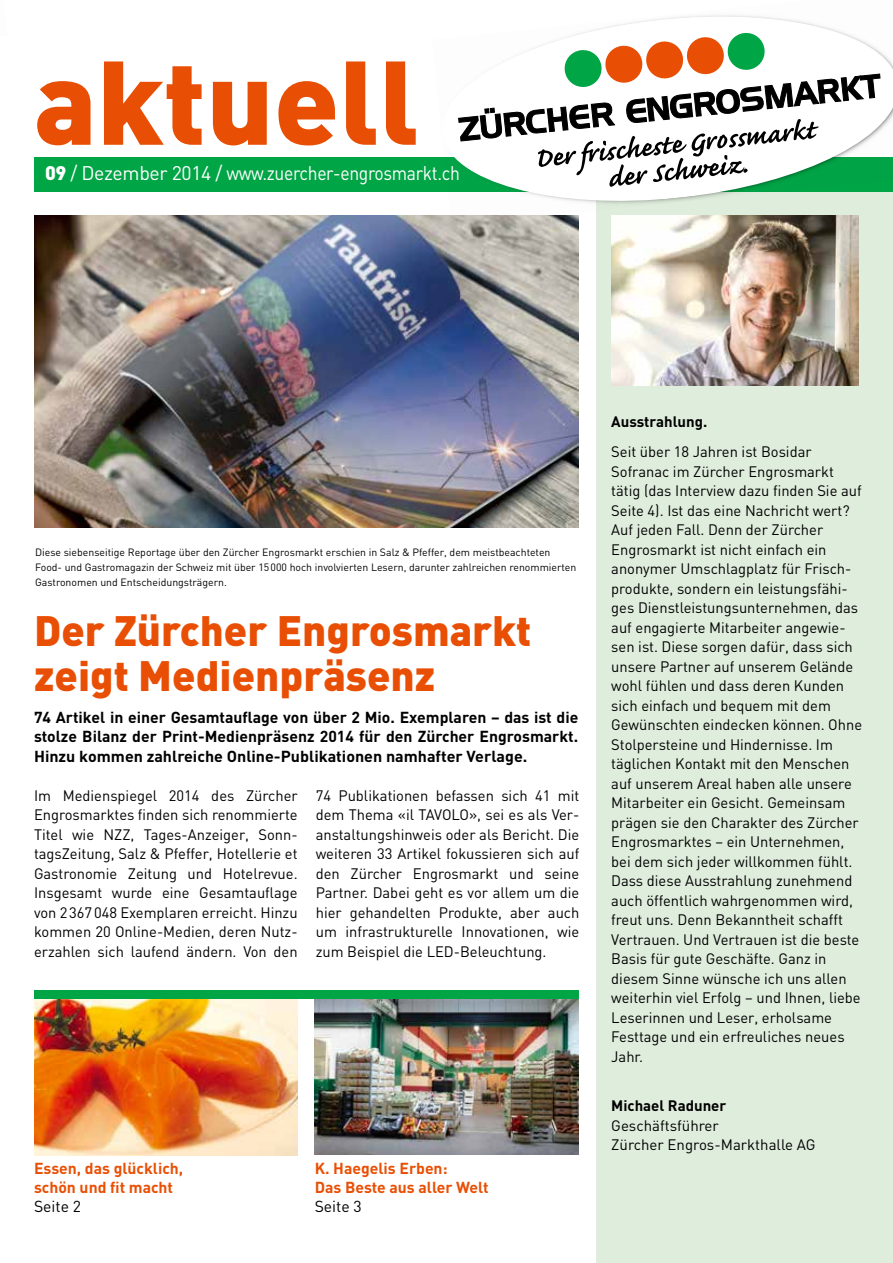
<style>
.page{position:relative;width:893px;height:1263px;background:#fff}
.page>*{position:absolute;margin:0;border:0;box-sizing:border-box;transform-origin:0 0}
.t1{font:900 117px "DIN";color:#e94f04}
.t2{font:900 42px/45px "DIN";color:#e94f04}
.t3{font:19.5px "DIN";letter-spacing:-.02em;color:#fff}
.t4{font:700 15.75px/19.5px "DIN";color:#000;text-align:justify}
.t5{font:700 15.75px/18.9px "DIN";color:#e94f04}
.t6{font:15.75px "DIN";color:#000}
.t7{font:15px/19.5px "DIN";color:#000;text-align:justify}
.t8{font:700 15px "DIN";color:#000}
.t9{font:10.5px/15px "DIN";color:#000}
.s1{font-weight:900}
</style>
<div class="page">
<img style="left:34px;top:999px;width:264px;height:156px">
<img style="left:315px;top:999px;width:263px;height:156px">
<div style="left:596px;top:179px;width:297px;height:1084px;background:#dfeddc"></div>
<div style="left:34px;top:157px;width:859px;height:34px;background:#00a546"></div>
<img style="left:34px;top:216px;width:544px;height:312px">
<img style="left:611px;top:216px;width:248px;height:170px">
<div style="left:34px;top:990px;width:544px;height:9px;background:#00a546"></div>
<img style="left:445px;top:215px;width:281px;height:11px">
<svg style="left:436px;top:15px;width:457px;height:189px"></svg>
<svg style="left:458px;top:32px;width:423px;height:155px"></svg>
<h1 class="t1" style="left:34px;top:24px;width:387px">aktuell</h1>
<h3 class="t3" style="left:45px;top:161px;width:416px"><span class="s1">09</span> / Dezember 2014 / www.zuercher-engrosmarkt.ch</h3>
<p class="t9" style="left:35px;top:544px;width:543px">Diese siebenseitige Reportage über den Zürcher Engrosmarkt erschien in Salz &amp; Pfeffer, dem meistbeachteten<br>Food- und Gastromagazin der Schweiz mit über 15000 hoch involvierten Lesern, darunter zahlreichen renommierten<br>Gastronomen und Entscheidungsträgern.</p>
<h2 class="t2" style="left:34px;top:606px;width:499px">Der Zürcher Engrosmarkt zeigt Medienpräsenz</h2>
<p class="t4" style="left:34px;top:706px;width:546px">74 Artikel in einer Gesamtauflage von über 2 Mio. Exemplaren – das ist die stolze Bilanz der Print-Medienpräsenz 2014 für den Zürcher Engrosmarkt.<br>Hinzu kommen zahlreiche Online-Publikationen namhafter Verlage.</p>
<p class="t7" style="left:34px;top:785px;width:265px">Im Medienspiegel 2014 des Zürcher Engrosmarktes finden sich renommierte Titel wie NZZ, Tages-Anzeiger, Sonn&shy;tagsZeitung, Salz &amp; Pfeffer, Hotellerie et Gastronomie Zeitung und Hotelrevue.<br>Insgesamt wurde eine Gesamtauflage von 2367048 Exemplaren erreicht. Hinzu kommen 20 Online-Medien, deren Nutz&shy;erzahlen sich laufend ändern. Von den</p>
<p class="t7" style="left:316px;top:785px;width:265px">74 Publikationen befassen sich 41 mit dem Thema «il TAVOLO», sei es als Ver&shy;anstaltungshinweis oder als Bericht. Die weiteren 33 Artikel fokussieren sich auf den Zürcher Engrosmarkt und seine Partner. Dabei geht es vor allem um die hier gehandelten Produkte, aber auch um infrastrukturelle Innovationen, wie zum Beispiel die LED-Beleuchtung.</p>
<p class="t5" style="left:34px;top:1158px;width:151px">Essen, das glücklich, schön und fit macht</p>
<p class="t6" style="left:34px;top:1196px;width:49px">Seite 2</p>
<p class="t5" style="left:315px;top:1158px;width:176px">K. Haegelis Erben:<br>Das Beste aus aller Welt</p>
<p class="t6" style="left:315px;top:1196px;width:49px">Seite 3</p>
<p class="t8" style="left:611px;top:412px;width:98px">Ausstrahlung.</p>
<p class="t7" style="left:611px;top:442px;width:252px;text-align:left">Seit über 18 Jahren ist Bosidar Sofranac im Zürcher Engrosmarkt tätig (das Interview dazu finden Sie auf Seite 4). Ist das eine Nachricht wert?<br>Auf jeden Fall. Denn der Zürcher Engrosmarkt ist nicht einfach ein anonymer Umschlagplatz für Frisch&shy;produkte, sondern ein leistungsfähi&shy;ges Dienstleistungsunternehmen, das auf engagierte Mitarbeiter angewie&shy;sen ist. Diese sorgen dafür, dass sich unsere Partner auf unserem Gelände wohl fühlen und dass deren Kunden sich einfach und bequem mit dem Gewünschten eindecken können. Ohne Stolpersteine und Hindernisse. Im täglichen Kontakt mit den Menschen auf unserem Areal haben alle unsere Mitarbeiter ein Gesicht. Gemeinsam prägen sie den Charakter des Zürcher Engrosmarktes – ein Unternehmen, bei dem sich jeder willkommen fühlt.<br>Dass diese Ausstrahlung zunehmend auch öffentlich wahrgenommen wird, freut uns. Denn Bekanntheit schafft Vertrauen. Und Vertrauen ist die beste Basis für gute Geschäfte. Ganz in diesem Sinne wünsche ich uns allen weiterhin viel Erfolg – und Ihnen, liebe Leserinnen und Leser, erholsame Festtage und ein erfreuliches neues Jahr.</p>
<p class="t8" style="left:611px;top:1096px;width:117px">Michael Raduner</p>
<p class="t7" style="left:611px;top:1115px;width:206px">Geschäftsführer<br>Zürcher Engros-Markthalle AG</p>
</div>
